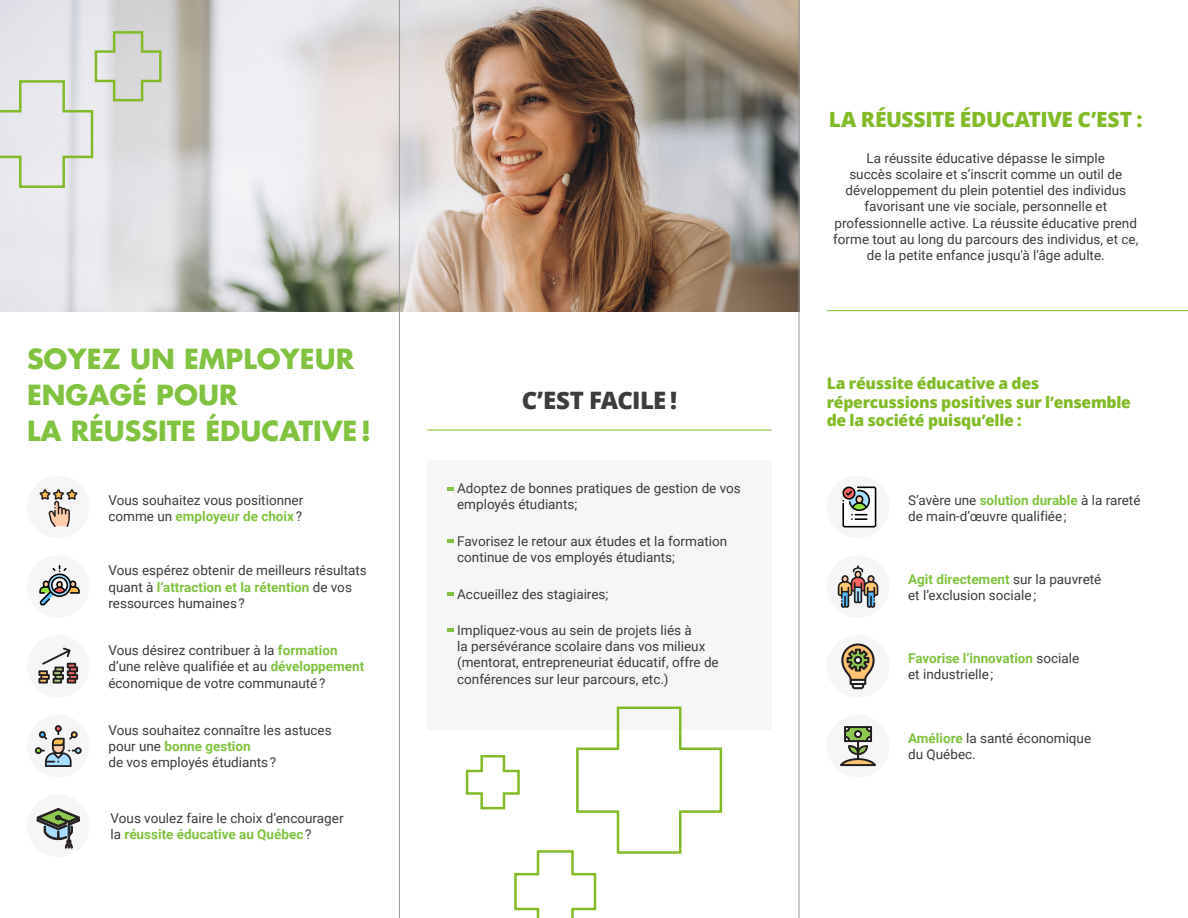
<style>
.page{position:relative;width:1188px;height:918px;background:#fff}
.page>*{position:absolute;margin:0;border:0;box-sizing:border-box;transform-origin:0 0}
.t1{font:700 27px/36px "Futura Std";color:#81c340}
.t2{font:800 24px "Open Sans";letter-spacing:-.03em;color:#3c3c3b}
.t3{font:800 21px "Open Sans";letter-spacing:-.015em;color:#82bb27}
.t4{font:800 15.75px/18.9px "Open Sans";letter-spacing:-.015em;color:#82bb27}
.t5{font:13.5px/16.2px "Roboto";color:#3c3c3b}
.s1{font-weight:700;color:#81c340}
</style>
<div class="page">
<img style="left:0;top:0;width:799px;height:311px">
<div style="left:27px;top:555px;width:63px;height:63px;background:#f6f6f6;border-radius:50%"></div>
<div style="left:827px;top:555px;width:62px;height:63px;background:#f6f6f6;border-radius:50%"></div>
<div style="left:27px;top:476px;width:63px;height:62px;background:#f6f6f6;border-radius:50%"></div>
<div style="left:827px;top:476px;width:62px;height:62px;background:#f6f6f6;border-radius:50%"></div>
<div style="left:27px;top:635px;width:63px;height:63px;background:#f6f6f6;border-radius:50%"></div>
<div style="left:827px;top:635px;width:62px;height:63px;background:#f6f6f6;border-radius:50%"></div>
<div style="left:27px;top:715px;width:63px;height:62px;background:#f6f6f6;border-radius:50%"></div>
<div style="left:827px;top:715px;width:62px;height:62px;background:#f6f6f6;border-radius:50%"></div>
<div style="left:27px;top:795px;width:63px;height:62px;background:#f6f6f6;border-radius:50%"></div>
<svg style="left:39px;top:565px;width:41px;height:41px"></svg>
<svg style="left:40px;top:489px;width:37px;height:38px"></svg>
<svg style="left:38px;top:648px;width:40px;height:36px"></svg>
<svg style="left:35px;top:725px;width:47px;height:42px"></svg>
<svg style="left:36px;top:808px;width:44px;height:41px"></svg>
<svg style="left:0;top:30px;width:163px;height:159px"></svg>
<hr style="left:428px;top:430px;width:343px;height:1px;background:#82bb27">
<div style="left:427px;top:460px;width:345px;height:270px;background:#f6f6f6"></div>
<svg style="left:447px;top:487px;width:7px;height:3px"></svg>
<svg style="left:447px;top:540px;width:7px;height:3px"></svg>
<svg style="left:447px;top:593px;width:7px;height:3px"></svg>
<svg style="left:447px;top:629px;width:7px;height:3px"></svg>
<svg style="left:465px;top:706px;width:258px;height:212px"></svg>
<hr style="left:827px;top:310px;width:361px;height:1px;background:#82bb27">
<svg style="left:838px;top:565px;width:40px;height:43px"></svg>
<svg style="left:842px;top:487px;width:34px;height:40px"></svg>
<svg style="left:841px;top:643px;width:34px;height:46px"></svg>
<svg style="left:840px;top:726px;width:36px;height:40px"></svg>
<hr style="left:399px;top:0;width:1px;height:918px;background:#939598">
<hr style="left:799px;top:0;width:1px;height:918px;background:#939598">
<p class="t1" style="left:27px;top:340px;width:346px">SOYEZ UN EMPLOYEUR<br>ENGAGÉ POUR<br>LA RÉUSSITE ÉDUCATIVE!</p>
<p class="t2" style="left:522px;top:382px;width:157px">C’EST FACILE !</p>
<p class="t3" style="left:829px;top:104px;width:315px">LA RÉUSSITE ÉDUCATIVE C’EST :</p>
<p class="t5" style="left:833px;top:149px;width:307px;text-align:center">La réussite éducative dépasse le simple<br>succès scolaire et s’inscrit comme un outil de développement du plein potentiel des individus favorisant une vie sociale, personnelle et professionnelle active. La réussite éducative prend forme tout au long du parcours des individus, et ce, de la petite enfance jusqu'à l'âge adulte.</p>
<p class="t4" style="left:827px;top:373px;width:306px">La réussite éducative a des répercussions positives sur l’ensemble de la société puisqu’elle :</p>
<p class="t5" style="left:457px;top:480px;width:285px">Adoptez de bonnes pratiques de gestion de vos employés étudiants;</p>
<p class="t5" style="left:457px;top:533px;width:272px">Favorisez le retour aux études et la formation continue de vos employés étudiants;</p>
<p class="t5" style="left:457px;top:585px;width:153px">Accueillez des stagiaires;</p>
<p class="t5" style="left:457px;top:622px;width:263px">Impliquez-vous au sein de projets liés à<br>la persévérance scolaire dans vos milieux (mentorat, entrepreneuriat éducatif, offre de conférences sur leur parcours, etc.)</p>
<p class="t5" style="left:108px;top:492px;width:196px">Vous souhaitez vous positionner comme un <span class="s1">employeur de choix</span> ?</p>
<p class="t5" style="left:908px;top:492px;width:234px">S’avère une <span class="s1">solution durable</span> à la rareté de main-d’œuvre qualifiée ;</p>
<p class="t5" style="left:108px;top:562px;width:260px">Vous espérez obtenir de meilleurs résultats quant à <span class="s1">l’attraction et la rétention</span> de vos ressources humaines ?</p>
<p class="t5" style="left:908px;top:570px;width:195px"><span class="s1">Agit directement</span> sur la pauvreté et l’exclusion sociale ;</p>
<p class="t5" style="left:108px;top:642px;width:257px">Vous désirez contribuer à la <span class="s1">formation </span>d’une relève qualifiée et au <span class="s1">développement </span>économique de votre communauté ?</p>
<p class="t5" style="left:908px;top:649px;width:173px"><span class="s1">Favorise l’innovation</span> sociale et industrielle ;</p>
<p class="t5" style="left:108px;top:721px;width:225px">Vous souhaitez connaître les astuces pour une <span class="s1">bonne gestion<br></span>de vos employés étudiants ?</p>
<p class="t5" style="left:908px;top:729px;width:185px"><span class="s1">Améliore</span> la santé économique du Québec.</p>
<p class="t5" style="left:111px;top:809px;width:234px">Vous voulez faire le choix d’encourager la <span class="s1">réussite éducative au Québec</span> ?</p>
</div>
